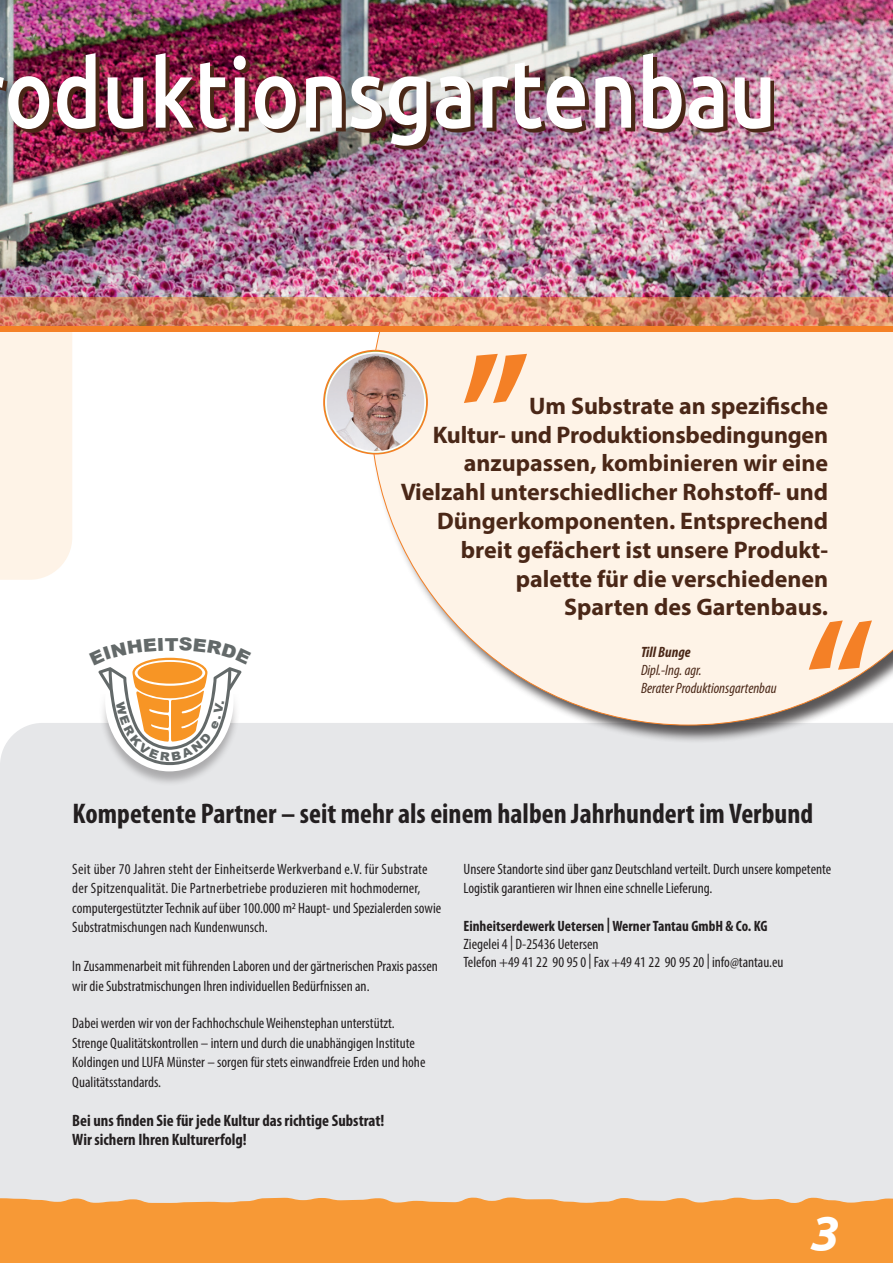
<style>
.page{position:relative;width:893px;height:1263px;background:#fff}
.page>*{position:absolute;margin:0;border:0;box-sizing:border-box;transform-origin:0 0}
.t1{font:700 condensed 188.55px "Myriad Pro";color:#f48026}
.t2{font:500 96px "Ubuntu";color:#fff;scale:.85 1}
.t3{font:italic 700 49.95px "Ubuntu";color:#fff}
.t4{font:700 condensed 28.5px "Myriad Pro";color:#231f20}
.t5{font:700 24px/28.8px "Myriad Pro";color:#4a2717;text-align:right}
.t6{font:900 17.85px "Arial";color:#636969;scale:1.08 1}
.t7{font:700 condensed 16.5px/19.5px "Myriad Pro";color:#231f20}
.t8{font:condensed 15px/19.5px "Myriad Pro";color:#231f20}
.t9{font:700 condensed 15px "Myriad Pro";color:#231f20}
.t10{font:italic condensed 15px/18px "Myriad Pro";color:#4a2717}
.t11{font:italic 700 condensed 15px "Myriad Pro";color:#4a2717}
</style>
<div class="page">
<div style="left:0;top:723px;width:893px;height:470px;background:#e6e7e9"></div>
<div style="left:370px;top:90px;width:523px;height:653px;background:#231f20;opacity:.75"></div>
<svg style="left:370px;top:332px;width:523px;height:393px;background:#fbf1e6"></svg>
<div style="left:0;top:332px;width:72px;height:248px;background:#fef3e7"></div>
<img style="left:0;top:0;width:893px;height:298px">
<svg style="left:0;top:1193px;width:893px;height:70px;background:#f5a148"></svg>
<svg style="left:0;top:298px;width:893px;height:34px;background:#d68963"></svg>
<div style="left:0;top:326px;width:893px;height:5px;background:#f48026"></div>
<img style="left:327px;top:353px;width:98px;height:99px">
<div style="left:325px;top:352px;width:101px;height:101px;border:2px solid #fff;border-radius:50%"></div>
<img style="left:0;top:57px;width:774px;height:92px">
<div style="left:98px;top:632px;width:143px;height:155px;background:#231f20;opacity:.3"></div>
<div style="left:39px;top:627px;width:257px;height:67px;background:#fff"></div>
<svg style="left:89px;top:657px;width:162px;height:108px"></svg>
<h2 class="t2" style="left:4px;top:33px;width:910px">oduktionsgartenbau</h2>
<p class="t6" style="left:165px;top:634px;width:14px">T</p>
<h1 class="t1" style="left:464px;top:216px;width:65px">„</h1>
<p class="t5" style="left:401px;top:390px;width:429px">Um Substrate an spezifische<br>Kultur- und Produktionsbedingungen anzupassen, kombinieren wir eine Vielzahl unterschiedlicher Rohstoff- und Düngerkomponenten. Entsprechend breit gefächert ist unsere Produkt&shy;palette für die verschiedenen<br>Sparten des Gartenbaus.</p>
<p class="t11" style="left:641px;top:644px;width:51px">Till Bunge</p>
<p class="t10" style="left:641px;top:661px;width:137px">Dipl.-Ing. agr.<br>Berater Produktionsgartenbau</p>
<h1 class="t1" style="left:808px;top:583px;width:65px">“</h1>
<h3 class="t4" style="left:73px;top:798px;width:742px">Kompetente Partner – seit mehr als einem halben Jahrhundert im Verbund</h3>
<p class="t8" style="left:463px;top:859px;width:369px">Unsere Standorte sind über ganz Deutschland verteilt. Durch unsere kompetente<br>Logistik garantieren wir Ihnen eine schnelle Lieferung.</p>
<p class="t9" style="left:463px;top:917px;width:305px">Einheitserdewerk Uetersen | Werner Tantau GmbH &amp; Co. KG</p>
<p class="t8" style="left:463px;top:935px;width:322px;line-height:18px">Ziegelei 4 | D-25436 Uetersen<br>Telefon +49 41 22 90 95 0 | Fax +49 41 22 90 95 20 | info@tantau.eu</p>
<p class="t8" style="left:72px;top:859px;width:370px">Seit über 70 Jahren steht der Einheitserde Werkverband e.V. für Substrate der Spitzenqualität. Die Partnerbetriebe produzieren mit hochmoderner, computergestützter Technik auf über 100.000 m2 Haupt- und Spezialerden sowie Substratmischungen nach Kundenwunsch.</p>
<p class="t8" style="left:72px;top:956px;width:367px">In Zusammenarbeit mit führenden Laboren und der gärtnerischen Praxis passen wir die Substratmischungen Ihren individuellen Bedürfnissen an.</p>
<p class="t8" style="left:72px;top:1013px;width:355px">Dabei werden wir von der Fachhochschule Weihenstephan unterstützt.<br>Strenge Qualitätskontrollen – intern und durch die unabhängigen Institute Koldingen und LUFA Münster – sorgen für stets einwandfreie Erden und hohe Qualitätsstandards.</p>
<p class="t7" style="left:72px;top:1111px;width:314px">Bei uns finden Sie für jede Kultur das richtige Substrat!<br>Wir sichern Ihren Kulturerfolg!</p>
<h3 class="t3" style="left:808px;top:1202px;width:30px">3</h3>
</div>
